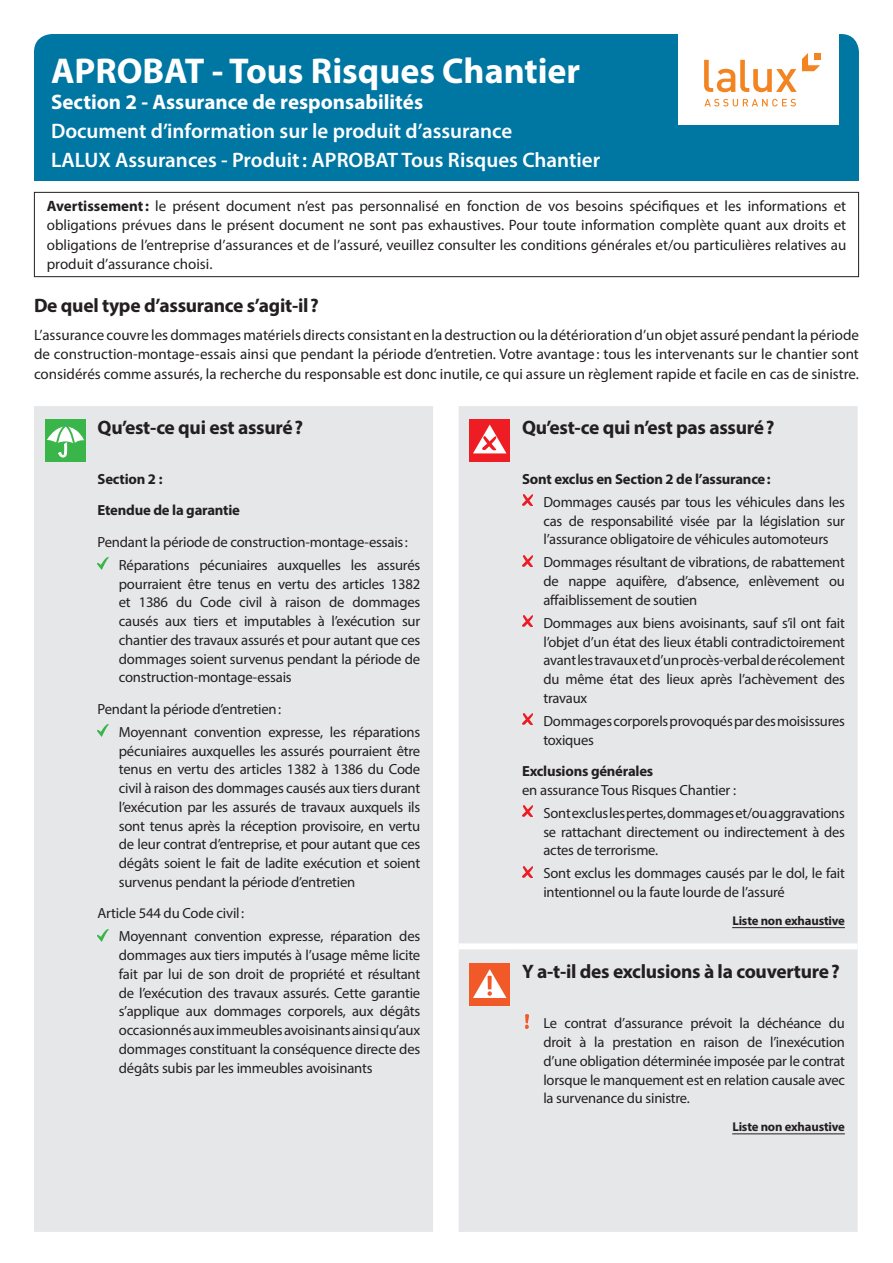
<style>
.page{position:relative;width:893px;height:1263px;background:#fff}
.page>*{position:absolute;margin:0;border:0;box-sizing:border-box;transform-origin:0 0}
.t1{font:700 36px "Myriad Pro";color:#fff}
.t2{font:600 21px/29.4px "Myriad Pro";color:#fff}
.t3{font:700 21px "Myriad Pro";color:#fff}
.t4{font:700 19.5px "Myriad Pro";letter-spacing:-.015em;color:#231f20}
.t5{font:15px/19.5px "Myriad Pro";color:#231f20;text-align:justify}
.t6{font:14.7px/18.8px "Myriad Pro";letter-spacing:-.015em;color:#231f20}
.t7{font:700 14.7px/31.5px "Myriad Pro";letter-spacing:-.015em;color:#231f20}
.t8{font:700 12.75px "Myriad Pro";letter-spacing:-.015em;color:#231f20}
.s1{font-weight:700}
</style>
<div class="page">
<div style="left:34px;top:34px;width:825px;height:147px;background:#0076a3;border-radius:18px"></div>
<div style="left:34px;top:406px;width:824px;height:826px;background:#e6e7e9"></div>
<div style="left:459px;top:943px;width:59px;height:6px;background:#fff"></div>
<div style="left:518px;top:943px;width:340px;height:6px;background:#fff"></div>
<div style="left:433px;top:948px;width:26px;height:6px;background:#fff"></div>
<div style="left:45px;top:419px;width:41px;height:42px;background:#3ab54a"></div>
<svg style="left:47px;top:422px;width:37px;height:35px"></svg>
<svg style="left:98px;top:558px;width:10px;height:12px"></svg>
<svg style="left:98px;top:725px;width:10px;height:12px"></svg>
<svg style="left:98px;top:929px;width:10px;height:12px"></svg>
<div style="left:469px;top:419px;width:41px;height:42px;background:#ee1d23"></div>
<svg style="left:473px;top:425px;width:33px;height:28px"></svg>
<hr style="left:732px;top:927px;width:113px;height:1px;background:#231f20">
<svg style="left:522px;top:495px;width:11px;height:11px"></svg>
<svg style="left:522px;top:555px;width:11px;height:11px"></svg>
<svg style="left:522px;top:616px;width:11px;height:11px"></svg>
<svg style="left:522px;top:714px;width:11px;height:11px"></svg>
<svg style="left:522px;top:806px;width:11px;height:11px"></svg>
<svg style="left:522px;top:866px;width:11px;height:11px"></svg>
<div style="left:469px;top:963px;width:41px;height:43px;background:#f15929"></div>
<svg style="left:473px;top:969px;width:33px;height:29px"></svg>
<hr style="left:732px;top:1133px;width:113px;height:1px;background:#231f20">
<svg style="left:525px;top:1015px;width:4px;height:13px"></svg>
<div style="left:678px;top:0;width:160px;height:124px;background:#fff"></div>
<svg style="left:704px;top:99px;width:92px;height:7px"></svg>
<svg style="left:704px;top:53px;width:116px;height:39px"></svg>
<div style="left:34px;top:192px;width:825px;height:85px;border:1px solid #231f20"></div>
<h1 class="t1" style="left:51px;top:48px;width:531px">APROBAT - Tous Risques Chantier</h1>
<h2 class="t3" style="left:51px;top:88px;width:374px">Section 2 - Assurance de responsabilités</h2>
<h2 class="t2" style="left:51px;top:116px;width:551px">Document d’information sur le produit d’assurance<br>LALUX Assurances - Produit: APROBAT Tous Risques Chantier</h2>
<p class="t5" style="left:47px;top:196px;width:801px"><span class="s1">Avertissement:</span> le présent document n’est pas personnalisé en fonction de vos besoins spécifiques et les informations et obligations prévues dans le présent document ne sont pas exhaustives. Pour toute information complète quant aux droits et obligations de l’entreprise d’assurances et de l’assuré, veuillez consulter les conditions générales et/ou particulières relatives au produit d’assurance choisi.</p>
<h3 class="t4" style="left:34px;top:293px;width:286px">De quel type d’assurance s’agit-il?</h3>
<p class="t5" style="left:34px;top:325px;width:826px">L’assurance couvre les dommages matériels directs consistant en la destruction ou la détérioration d’un objet assuré pendant la période de construction-montage-essais ainsi que pendant la période d’entretien. Votre avantage : tous les intervenants sur le chantier sont considérés comme assurés, la recherche du responsable est donc inutile, ce qui assure un règlement rapide et facile en cas de sinistre.</p>
<h3 class="t4" style="left:98px;top:414px;width:207px">Qu’est-ce qui est assuré?</h3>
<p class="t7" style="left:98px;top:463px;width:144px">Section 2 :<br>Etendue de la garantie</p>
<p class="t6" style="left:119px;top:530px;width:303px;line-height:23px;text-indent:-21px">Pendant la période de construction-montage-essais:<br>Réparations pécuniaires auxquelles les assurés</p>
<p class="t6" style="left:119px;top:574px;width:303px;text-align:justify">pourraient être tenus en vertu des articles 1382 et 1386 du Code civil à raison de dommages causés aux tiers et imputables à l’exécution sur chantier des travaux assurés et pour autant que ces dommages soient survenus pendant la période de construction-montage-essais</p>
<p class="t6" style="left:119px;top:697px;width:303px;line-height:23px;text-indent:-21px">Pendant la période d’entretien:<br>Moyennant convention expresse, les réparations</p>
<p class="t6" style="left:119px;top:741px;width:303px;text-align:justify">pécuniaires auxquelles les assurés pourraient être tenus en vertu des articles 1382 à 1386 du Code civil à raison des dommages causés aux tiers durant l’exécution par les assurés de travaux auxquels ils sont tenus après la réception provisoire, en vertu de leur contrat d’entreprise, et pour autant que ces dégâts soient le fait de ladite exécution et soient survenus pendant la période d’entretien</p>
<p class="t6" style="left:119px;top:902px;width:303px;line-height:23px;text-indent:-21px">Article 544 du Code civil:<br>Moyennant convention expresse, réparation des</p>
<p class="t6" style="left:119px;top:945px;width:303px;text-align:justify">dommages aux tiers imputés à l’usage même licite fait par lui de son droit de propriété et résultant de l’exécution des travaux assurés. Cette garantie s’applique aux dommages corporels, aux dégâts occasionnés aux immeubles avoisinants ainsi qu’aux dommages constituant la conséquence directe des dégâts subis par les immeubles avoisinants</p>
<h3 class="t4" style="left:522px;top:414px;width:254px">Qu’est-ce qui n’est pas assuré?</h3>
<p class="t7" style="left:522px;top:463px;width:250px">Sont exclus en Section 2 de l’assurance:</p>
<p class="t6" style="left:543px;top:492px;width:303px;text-align:justify">Dommages causés par tous les véhicules dans les cas de responsabilité visée par la législation sur l’assurance obligatoire de véhicules automoteurs</p>
<p class="t6" style="left:543px;top:553px;width:303px;text-align:justify">Dommages résultant de vibrations, de rabattement de nappe aquifère, d’absence, enlèvement ou affaiblissement de soutien</p>
<p class="t6" style="left:543px;top:613px;width:303px;text-align:justify">Dommages aux biens avoisinants, sauf s’il ont fait l’objet d’un état des lieux établi contradictoirement avant les travaux et d’un procès-verbal de récolement du même état des lieux après l’achèvement des travaux</p>
<p class="t6" style="left:543px;top:711px;width:303px">Dommages corporels provoqués par des moisissures toxiques</p>
<p class="t7" style="left:522px;top:755px;width:133px">Exclusions générales</p>
<p class="t6" style="left:543px;top:778px;width:303px;line-height:23px;text-indent:-21px">en assurance Tous Risques Chantier :<br>Sont exclus les pertes, dommages et/ou aggravations</p>
<p class="t6" style="left:543px;top:822px;width:303px">se rattachant directement ou indirectement à des actes de terrorisme.</p>
<p class="t6" style="left:543px;top:864px;width:303px">Sont exclus les dommages causés par le dol, le fait intentionnel ou la faute lourde de l’assuré</p>
<p class="t8" style="left:732px;top:912px;width:114px">Liste non exhaustive</p>
<h3 class="t4" style="left:522px;top:959px;width:319px">Y a-t-il des exclusions à la couverture?</h3>
<p class="t6" style="left:543px;top:1014px;width:303px;text-align:justify">Le contrat d’assurance prévoit la déchéance du droit à la prestation en raison de l’inexécution d’une obligation déterminée imposée par le contrat lorsque le manquement est en relation causale avec la survenance du sinistre.</p>
<p class="t8" style="left:732px;top:1119px;width:114px">Liste non exhaustive</p>
</div>
